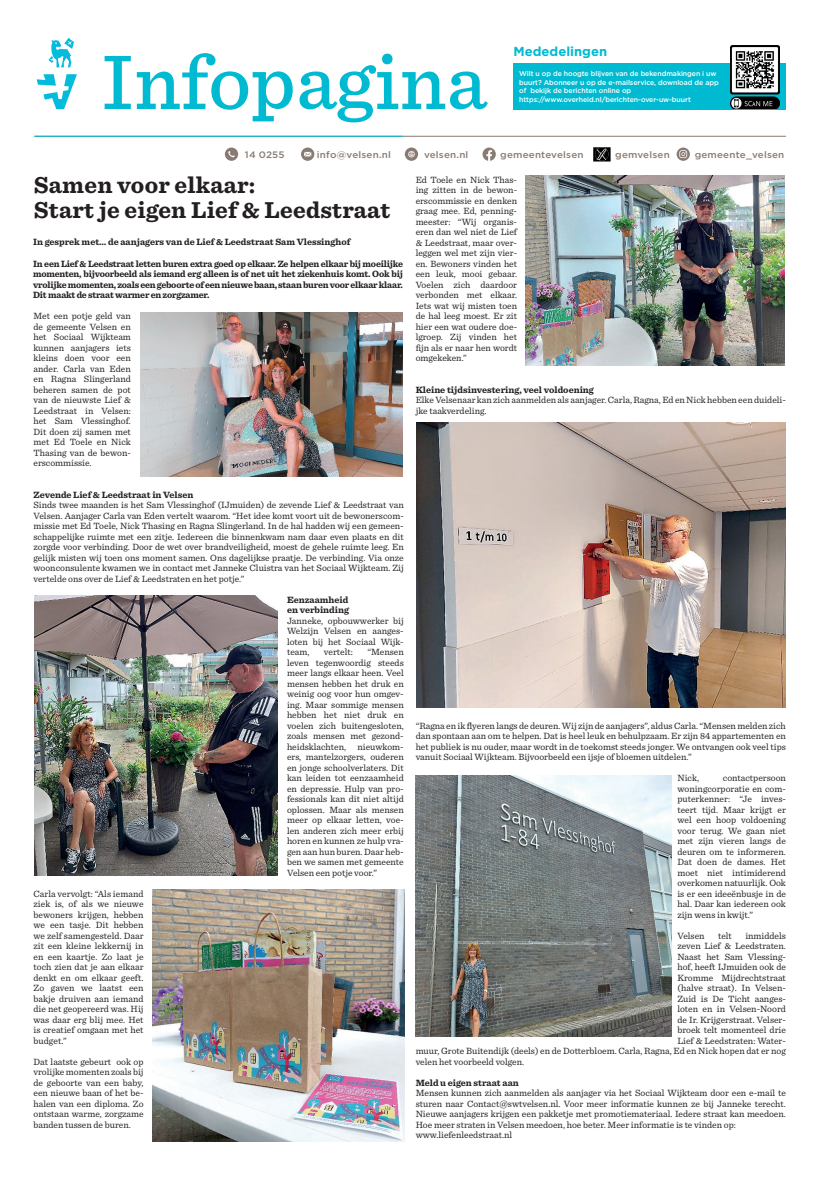
<style>
.page{position:relative;width:820px;height:1177px;background:#fff}
.page>*{position:absolute;margin:0;border:0;box-sizing:border-box;transform-origin:0 0}
.t1{font:500 80.6px "Sentinel";color:#00bad1}
.t2{font:700 24px/24.2px "Sentinel";letter-spacing:.01em;color:#231f20}
.t3{font:700 13px "Gotham";color:#00bad1}
.t4{font:9.5px/10.5px "Sentinel";color:#231f20;text-align:justify}
.t5{font:700 9.5px/10.5px "Sentinel";color:#231f20}
.t6{font:500 9.4px "Gotham";letter-spacing:.02em;color:#897b72;scale:1.05 1}
.t7{font:500 7px/8.4px "Gotham";letter-spacing:-.01em;color:#fff}
</style>
<div class="page">
<hr style="left:34px;top:136px;width:751px;height:1px;background:#897b72">
<hr style="left:34px;top:136px;width:368px;height:1px;background:#00bad1">
<svg style="left:482px;top:147px;width:13px;height:14px"></svg>
<div style="left:225px;top:147px;width:13px;height:14px;background:#897b72;border-radius:50%"></div>
<svg style="left:228px;top:151px;width:6px;height:6px"></svg>
<svg style="left:301px;top:147px;width:13px;height:14px"></svg>
<svg style="left:304px;top:152px;width:7px;height:4px"></svg>
<svg style="left:404px;top:147px;width:14px;height:14px"></svg>
<svg style="left:408px;top:151px;width:6px;height:6px"></svg>
<svg style="left:676px;top:147px;width:13px;height:14px"></svg>
<svg style="left:679px;top:150px;width:8px;height:8px"></svg>
<svg style="left:37px;top:74px;width:40px;height:35px"></svg>
<svg style="left:48px;top:38px;width:26px;height:29px"></svg>
<div style="left:513px;top:63px;width:272px;height:47px;background:#00bad1"></div>
<img style="left:593px;top:147px;width:17px;height:14px">
<img style="left:595px;top:147px;width:13px;height:14px">
<svg style="left:598px;top:151px;width:7px;height:6px"></svg>
<img style="left:730px;top:46px;width:48px;height:63px">
<img style="left:140px;top:313px;width:262px;height:163px">
<img style="left:34px;top:595px;width:244px;height:280px">
<img style="left:525px;top:176px;width:259px;height:189px">
<img style="left:416px;top:422px;width:369px;height:286px">
<img style="left:152px;top:889px;width:252px;height:252px">
<img style="left:415px;top:775px;width:256px;height:261px">
<h1 class="t1" style="left:101px;top:21px;width:386px">Infopagina</h1>
<h3 class="t3" style="left:513px;top:43px;width:95px">Mededelingen</h3>
<p class="t7" style="left:519px;top:70px;width:201px">Wilt u op de hoogte blijven van de bekendmakingen i uw buurt? Abonneer u op de e-mailservice, download de app of bekijk de berichten online op https://www.overheid.nl/berichten-over-uw-buurt</p>
<p class="t6" style="left:245px;top:148px;width:39px">14 0255</p>
<p class="t6" style="left:317px;top:148px;width:72px">info@velsen.nl</p>
<p class="t6" style="left:424px;top:148px;width:44px">velsen.nl</p>
<p class="t6" style="left:500px;top:148px;width:81px">gemeentevelsen</p>
<p class="t6" style="left:615px;top:148px;width:53px">gemvelsen</p>
<p class="t6" style="left:694px;top:148px;width:87px">gemeente_velsen</p>
<h2 class="t2" style="left:34px;top:172px;width:358px">Samen voor elkaar:<br>Start je eigen Lief &amp; Leedstraat</h2>
<p class="t5" style="left:33px;top:236px;width:318px">In gesprek met… de aanjagers van de Lief &amp; Leedstraat Sam Vlessinghof</p>
<p class="t5" style="left:33px;top:258px;width:371px;text-align:justify">In een Lief &amp; Leedstraat letten buren extra goed op elkaar. Ze helpen elkaar bij moeilijke momenten, bijvoorbeeld als iemand erg alleen is of net uit het ziekenhuis komt. Ook bij vrolijke momenten, zoals een geboorte of een nieuwe baan, staan buren voor elkaar klaar.<br>Dit maakt de straat warmer en zorgzamer.</p>
<p class="t4" style="left:33px;top:310px;width:99px">Met een potje geld van de gemeente Velsen en het Sociaal Wijkteam kunnen aanjagers iets kleins doen voor een ander. Carla van Eden en Ragna Slingerland beheren samen de pot van de nieuwste Lief &amp; Leedstraat in Velsen: het Sam Vlessinghof.<br>Dit doen zij samen met met Ed Toele en Nick Thasing van de bewon&shy;erscommissie.</p>
<p class="t5" style="left:33px;top:489px;width:161px">Zevende Lief &amp; Leedstraat in Velsen</p>
<p class="t4" style="left:33px;top:499px;width:371px">Sinds twee maanden is het Sam Vlessinghof (IJmuiden) de zevende Lief &amp; Leedstraat van Velsen. Aanjager Carla van Eden vertelt waarom. “Het idee komt voort uit de bewonerscom&shy;missie met Ed Toele, Nick Thasing en Ragna Slingerland. In de hal hadden wij een gemeen&shy;schappelijke ruimte met een zitje. Iedereen die binnenkwam nam daar even plaats en dit zorgde voor verbinding. Door de wet over brandveiligheid, moest de gehele ruimte leeg. En gelijk misten wij toen ons moment samen. Ons dagelijkse praatje. De verbinding. Via onze woonconsulente kwamen we in contact met Janneke Cluistra van het Sociaal Wijkteam. Zij vertelde ons over de Lief &amp; Leedstraten en het potje.”</p>
<p class="t5" style="left:287px;top:594px;width:64px">Eenzaamheid en verbinding</p>
<p class="t4" style="left:287px;top:614px;width:118px">Janneke, opbouwwerker bij Welzijn Velsen en aanges&shy;loten bij het Sociaal Wijk&shy;team,</p>
<p class="t4" style="left:324px;top:646px;width:30px">vertelt:</p>
<p class="t4" style="left:287px;top:646px;width:118px;text-indent:80px">“Mensen leven tegenwoordig steeds meer langs elkaar heen. Veel mensen hebben het druk en weinig oog voor hun omgev&shy;ing. Maar sommige mensen hebben het niet druk en voelen zich buitengesloten, zoals mensen met gezond&shy;heidsklachten, nieuwkom&shy;ers, mantelzorgers, ouderen en jonge schoolverlaters. Dit kan leiden tot eenzaamheid en depressie. Hulp van pro&shy;fessionals kan dit niet altijd oplossen. Maar als mensen meer op elkaar letten, voe&shy;len anderen zich meer erbij horen en kunnen ze hulp vra&shy;gen aan hun buren. Daar heb&shy;ben we samen met gemeente Velsen een potje voor.”</p>
<p class="t4" style="left:33px;top:887px;width:112px">Carla vervolgt: “Als iemand ziek is, of als we nieuwe bewoners krijgen, hebben we een tasje. Dit hebben we zelf samengesteld. Daar zit een kleine lekkernij in en een kaartje. Zo laat je toch zien dat je aan elkaar denkt en om elkaar geeft.<br>Zo gaven we laatst een bakje druiven aan iemand die net geopereerd was. Hij was daar erg blij mee. Het is creatief omgaan met het budget.”</p>
<p class="t4" style="left:33px;top:1055px;width:112px">Dat laatste gebeurt ook op vrolijke momenten zoals bij de geboorte van een baby, een nieuwe baan of het be&shy;halen van een diploma. Zo ontstaan warme, zorgzame banden tussen de buren.</p>
<p class="t4" style="left:415px;top:173px;width:103px">Ed Toele en Nick Thas&shy;ing zitten in de bewon&shy;erscommissie en denken graag mee. Ed, penning&shy;meester: “Wij organis&shy;eren dan wel niet de Lief &amp; Leedstraat, maar over&shy;leggen wel met zijn vier&shy;en. Bewoners vinden het een leuk, mooi gebaar.<br>Voelen zich daardoor verbonden met elkaar.<br>Iets wat wij misten toen de hal leeg moest. Er zit hier een wat oudere doe&shy;lgroep. Zij vinden het fijn als er naar hen wordt omgekeken.”</p>
<p class="t5" style="left:415px;top:384px;width:180px">Kleine tijdsinvestering, veel voldoening</p>
<p class="t4" style="left:415px;top:394px;width:371px">Elke Velsenaar kan zich aanmelden als aanjager. Carla, Ragna, Ed en Nick hebben een duideli&shy;jke taakverdeling.</p>
<p class="t4" style="left:415px;top:719px;width:371px">“Ragna en ik flyeren langs de deuren. Wij zijn de aanjagers”, aldus Carla. “Mensen melden zich dan spontaan aan om te helpen. Dat is heel leuk en behulpzaam. Er zijn 84 appartementen en het publiek is nu ouder, maar wordt in de toekomst steeds jonger. We ontvangen ook veel tips vanuit Sociaal Wijkteam. Bijvoorbeeld een ijsje of bloemen uitdelen.”</p>
<p class="t4" style="left:677px;top:772px;width:23px">Nick,</p>
<p class="t4" style="left:677px;top:772px;width:110px;text-indent:45px">contactpersoon woningcorporatie en com&shy;puterkenner: “Je inves&shy;teert tijd. Maar krijgt er wel een hoop voldoening voor terug. We gaan niet met zijn vieren langs de deuren om te informeren.<br>Dat doen de dames. Het moet niet intimiderend overkomen natuurlijk. Ook is er een ideeënbusje in de hal. Daar kan iedereen ook zijn wens in kwijt.”</p>
<p class="t4" style="left:677px;top:929px;width:29px">Velsen</p>
<p class="t4" style="left:717px;top:929px;width:15px">telt</p>
<p class="t4" style="left:745px;top:929px;width:42px">inmiddels</p>
<p class="t4" style="left:677px;top:940px;width:110px">zeven Lief &amp; Leedstraten.</p>
<p class="t4" style="left:677px;top:950px;width:110px">Naast het Sam Vlessing-</p>
<p class="t4" style="left:677px;top:961px;width:110px">hof, heeft IJmuiden ook de</p>
<p class="t4" style="left:677px;top:971px;width:110px">Kromme Mijdrechtstraat</p>
<p class="t4" style="left:677px;top:982px;width:110px">(halve straat). In Velsen-</p>
<p class="t4" style="left:677px;top:992px;width:110px">Zuid is De Ticht aanges-</p>
<p class="t4" style="left:677px;top:1003px;width:110px">loten en in Velsen-Noord</p>
<p class="t4" style="left:677px;top:1013px;width:110px">de Ir. Krijgerstraat. Velser-</p>
<p class="t4" style="left:677px;top:1024px;width:110px">broek telt momenteel drie</p>
<p class="t4" style="left:677px;top:1034px;width:110px">Lief &amp; Leedstraten: Water-</p>
<p class="t4" style="left:415px;top:1045px;width:371px">muur, Grote Buitendijk (deels) en de Dotterbloem. Carla, Ragna, Ed en Nick hopen dat er nog</p>
<p class="t4" style="left:415px;top:1055px;width:110px">velen het voorbeeld volgen.</p>
<p class="t5" style="left:415px;top:1076px;width:105px">Meld u eigen straat aan</p>
<p class="t4" style="left:415px;top:1087px;width:371px;text-align:left">Mensen kunnen zich aanmelden als aanjager via het Sociaal Wijkteam door een e-mail te sturen naar Contact@swtvelsen.nl. Voor meer informatie kunnen ze bij Janneke terecht.<br>Nieuwe aanjagers krijgen een pakketje met promotiemateriaal. Iedere straat kan meedoen.<br>Hoe meer straten in Velsen meedoen, hoe beter. Meer informatie is te vinden op: www.liefenleedstraat.nl</p>
</div>
